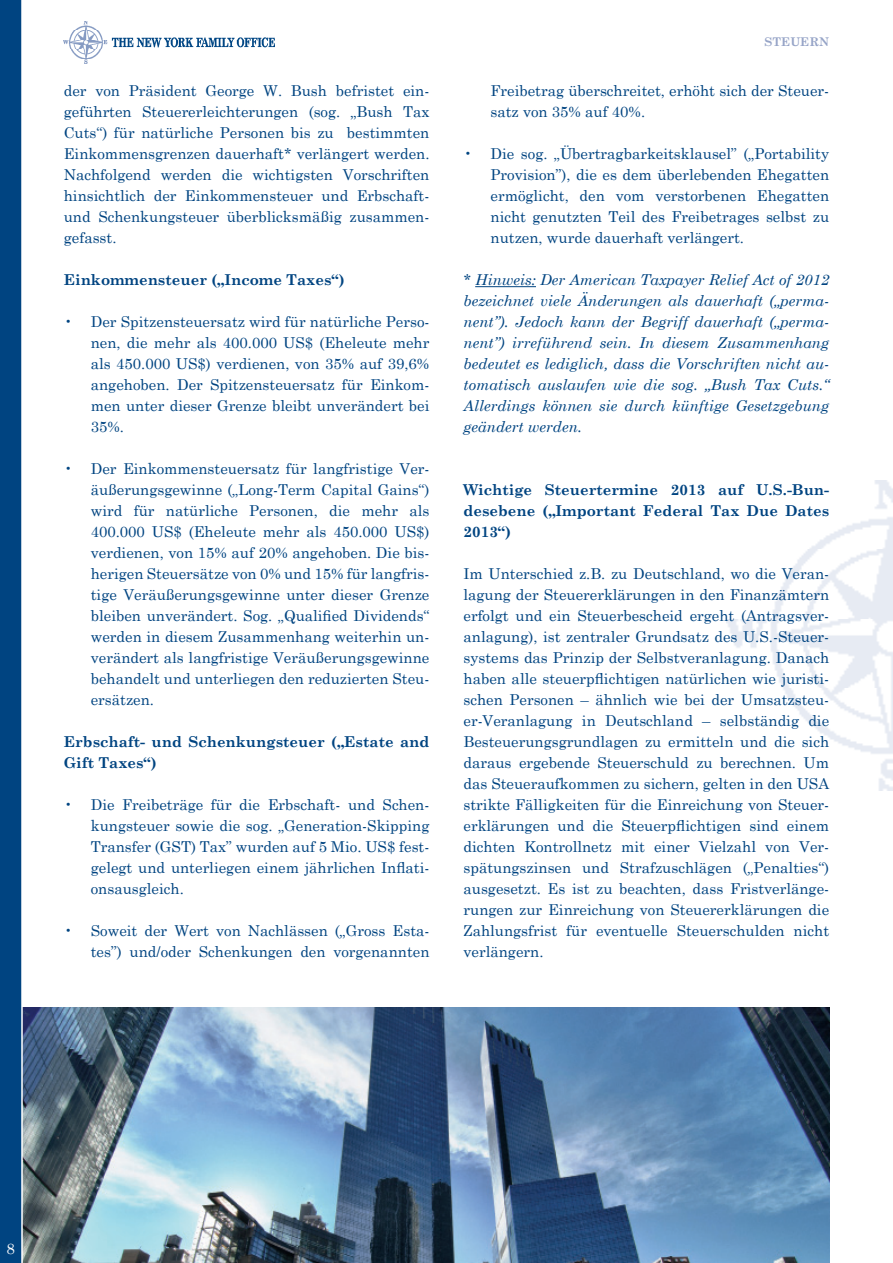
<style>
.page{position:relative;width:893px;height:1263px;background:#fff}
.page>*{position:absolute;margin:0;border:0;box-sizing:border-box;transform-origin:0 0}
.t1{font:15px/21px "Century Schoolbook";color:#004481;text-align:justify}
.t2{font:italic 15px/21px "Century Schoolbook";color:#004481;text-align:justify}
.TNYFO_Headline{font:700 15px/21px "Century Schoolbook";color:#004481}
.t3{font:15px "Century Schoolbook";color:#fff}
.t4{font:700 12px "Century Schoolbook";color:#96a4c7}
</style>
<div class="page">
<img style="left:23px;top:1008px;width:806px;height:255px">
<div style="left:0;top:0;width:22px;height:1263px;background:#004481"></div>
<img style="left:726px;top:480px;width:167px;height:310px">
<hr style="left:475px;top:286px;width:61px;height:1px;background:#004481">
<img style="left:64px;top:21px;width:210px;height:43px">
<hr style="left:21px;top:0;width:2px;height:1263px;background:#fff">
<p class="t1" style="left:64px;top:79px;width:367px">der von Präsident George W. Bush befristet ein&shy;geführten Steuererleichterungen (sog. „Bush Tax Cuts“) für natürliche Personen bis zu bestimmten Einkommensgrenzen dauerhaft* verlängert werden.<br>Nachfolgend werden die wichtigsten Vorschriften hinsichtlich der Einkommensteuer und Erbschaft&shy;und Schenkungsteuer überblicksmäßig zusammen&shy;gefasst.</p>
<p class="TNYFO_Headline" style="left:64px;top:269px;width:282px">Einkommensteuer („Income Taxes“)</p>
<p class="t1" style="left:91px;top:310px;width:340px;text-indent:-27px">• Der Spitzensteuersatz wird für natürliche Perso&shy;nen, die mehr als 400.000 US$ (Eheleute mehr als 450.000 US$) verdienen, von 35% auf 39,6% angehoben. Der Spitzensteuersatz für Einkom&shy;men unter dieser Grenze bleibt unverändert bei 35%.</p>
<p class="t1" style="left:91px;top:457px;width:340px;text-indent:-27px">• Der Einkommensteuersatz für langfristige Ver&shy;äußerungsgewinne („Long-Term Capital Gains“) wird für natürliche Personen, die mehr als 400.000 US$ (Eheleute mehr als 450.000 US$) verdienen, von 15% auf 20% angehoben. Die bis&shy;herigen Steuersätze von 0% und 15% für langfris&shy;tige Veräußerungsgewinne unter dieser Grenze bleiben unverändert. Sog. „Qualified Dividends“ werden in diesem Zusammenhang weiterhin un&shy;verändert als langfristige Veräußerungsgewinne behandelt und unterliegen den reduzierten Steu&shy;ersätzen.</p>
<p class="TNYFO_Headline" style="left:64px;top:731px;width:367px">Erbschaft- und Schenkungsteuer („Estate and<br>Gift Taxes“)</p>
<p class="t1" style="left:91px;top:793px;width:340px;text-indent:-27px">• Die Freibeträge für die Erbschaft- und Schen&shy;kungsteuer sowie die sog. „Generation-Skipping Transfer (GST) Tax” wurden auf 5 Mio. US$ fest&shy;gelegt und unterliegen einem jährlichen Inflati&shy;onsausgleich.</p>
<p class="t1" style="left:64px;top:919px;width:367px;text-align:right">• Soweit der Wert von Nachlässen („Gross Esta&shy;tes”) und/oder Schenkungen den vorgenannten</p>
<p class="t4" style="left:764px;top:32px;width:66px">STEUERN</p>
<p class="t1" style="left:490px;top:79px;width:340px">Freibetrag überschreitet, erhöht sich der Steuer&shy;satz von 35% auf 40%.</p>
<p class="t1" style="left:490px;top:142px;width:340px;text-indent:-27px">• Die sog. „Übertragbarkeitsklausel” („Portability Provision”), die es dem überlebenden Ehegatten ermöglicht, den vom verstorbenen Ehegatten nicht genutzten Teil des Freibetrages selbst zu nutzen, wurde dauerhaft verlängert.</p>
<p class="t2" style="left:463px;top:269px;width:367px">* Hinweis: Der American Taxpayer Relief Act of 2012 bezeichnet viele Änderungen als dauerhaft („perma&shy;nent”). Jedoch kann der Begriff dauerhaft („perma&shy;nent”) irreführend sein. In diesem Zusammenhang bedeutet es lediglich, dass die Vorschriften nicht au&shy;tomatisch auslaufen wie die sog. „Bush Tax Cuts.“ Allerdings können sie durch künftige Gesetzgebung geändert werden.</p>
<p class="TNYFO_Headline" style="left:463px;top:479px;width:367px;text-align:justify">Wichtige Steuertermine 2013 auf U.S.-Bun&shy;desebene („Important Federal Tax Due Dates 2013“)</p>
<p class="t1" style="left:463px;top:562px;width:367px">Im Unterschied z.B. zu Deutschland, wo die Veran&shy;lagung der Steuererklärungen in den Finanzämtern erfolgt und ein Steuerbescheid ergeht (Antragsver&shy;anlagung), ist zentraler Grundsatz des U.S.-Steuer&shy;systems das Prinzip der Selbstveranlagung. Danach haben alle steuerpflichtigen natürlichen wie juristi&shy;schen Personen – ähnlich wie bei der Umsatzsteu&shy;er-Veranlagung in Deutschland – selbständig die Besteuerungsgrundlagen zu ermitteln und die sich daraus ergebende Steuerschuld zu berechnen. Um das Steueraufkommen zu sichern, gelten in den USA strikte Fälligkeiten für die Einreichung von Steuer&shy;erklärungen und die Steuerpflichtigen sind einem dichten Kontrollnetz mit einer Vielzahl von Ver&shy;spätungszinsen und Strafzuschlägen („Penalties“) ausgesetzt. Es ist zu beachten, dass Fristverlänge&shy;rungen zur Einreichung von Steuererklärungen die Zahlungsfrist für eventuelle Steuerschulden nicht verlängern.</p>
<p class="t3" style="left:6px;top:1235px;width:10px">8</p>
</div>
